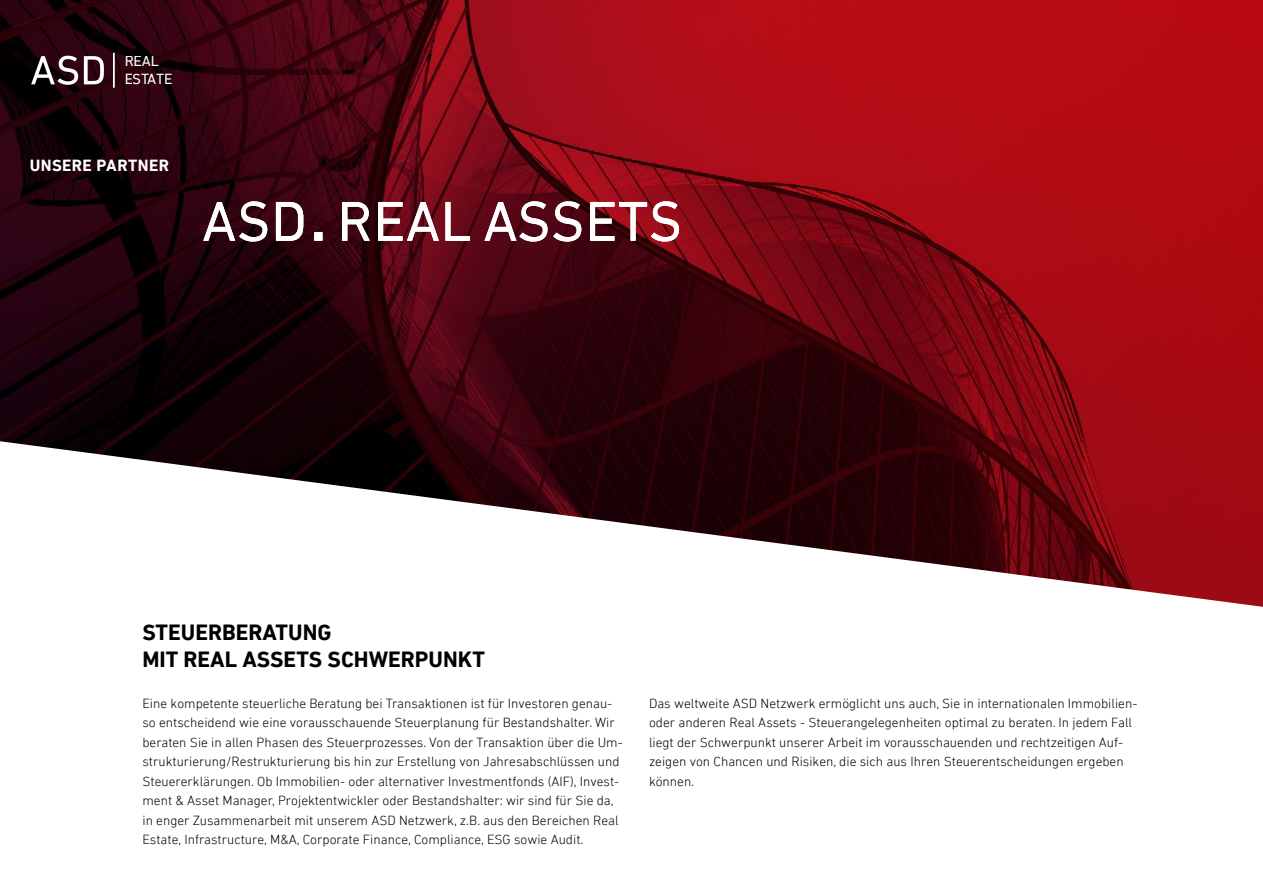
<style>
.page{position:relative;width:1263px;height:893px;background:#fff}
.page>*{position:absolute;margin:0;border:0;box-sizing:border-box;transform-origin:0 0}
.t1{font:700 22.5px/27px "DIN Next LT Pro";color:#000}
.t2{font:700 16.5px "DIN Next LT Pro";letter-spacing:.025em;color:#fff}
.t3{font:15px/17.9px "DIN Next LT Pro";color:#fff}
.t4{font:300 13.5px/19.5px "DIN Next LT Pro";color:#000}
</style>
<div class="page">
<img style="left:0;top:0;width:1263px;height:607px">
<svg style="left:31px;top:56px;width:47px;height:29px"></svg>
<svg style="left:84px;top:56px;width:20px;height:28px"></svg>
<hr style="left:113px;top:53px;width:2px;height:35px;background:#fff">
<svg style="left:203px;top:201px;width:476px;height:41px"></svg>
<p class="t3" style="left:124px;top:52px;width:50px">REAL<br>ESTATE</p>
<p class="t2" style="left:30px;top:155px;width:141px">UNSERE PARTNER</p>
<h1 class="t1" style="left:142px;top:619px;width:344px">STEUERBERATUNG<br>MIT REAL ASSETS SCHWERPUNKT</h1>
<p class="t4" style="left:142px;top:693px;width:482px">Eine kompetente steuerliche Beratung bei Transaktionen ist für Investoren genau&shy;so entscheidend wie eine vorausschauende Steuerplanung für Bestandshalter. Wir beraten Sie in allen Phasen des Steuerprozesses. Von der Transaktion über die Um&shy;strukturierung/Restrukturierung bis hin zur Erstellung von Jahresabschlüssen und Steuererklärungen. Ob Immobilien- oder alternativer Investmentfonds (AIF), Invest&shy;ment &amp; Asset Manager, Projektentwickler oder Bestandshalter: wir sind für Sie da, in enger Zusammenarbeit mit unserem ASD Netzwerk, z.B. aus den Bereichen Real Estate, Infrastructure, M&amp;A, Corporate Finance, Compliance, ESG sowie Audit.</p>
<p class="t4" style="left:649px;top:693px;width:490px">Das weltweite ASD Netzwerk ermöglicht uns auch, Sie in internationalen Immobilien&shy;oder anderen Real Assets - Steuerangelegenheiten optimal zu beraten. In jedem Fall liegt der Schwerpunkt unserer Arbeit im vorausschauenden und rechtzeitigen Auf&shy;zeigen von Chancen und Risiken, die sich aus Ihren Steuerentscheidungen ergeben können.</p>
</div>
